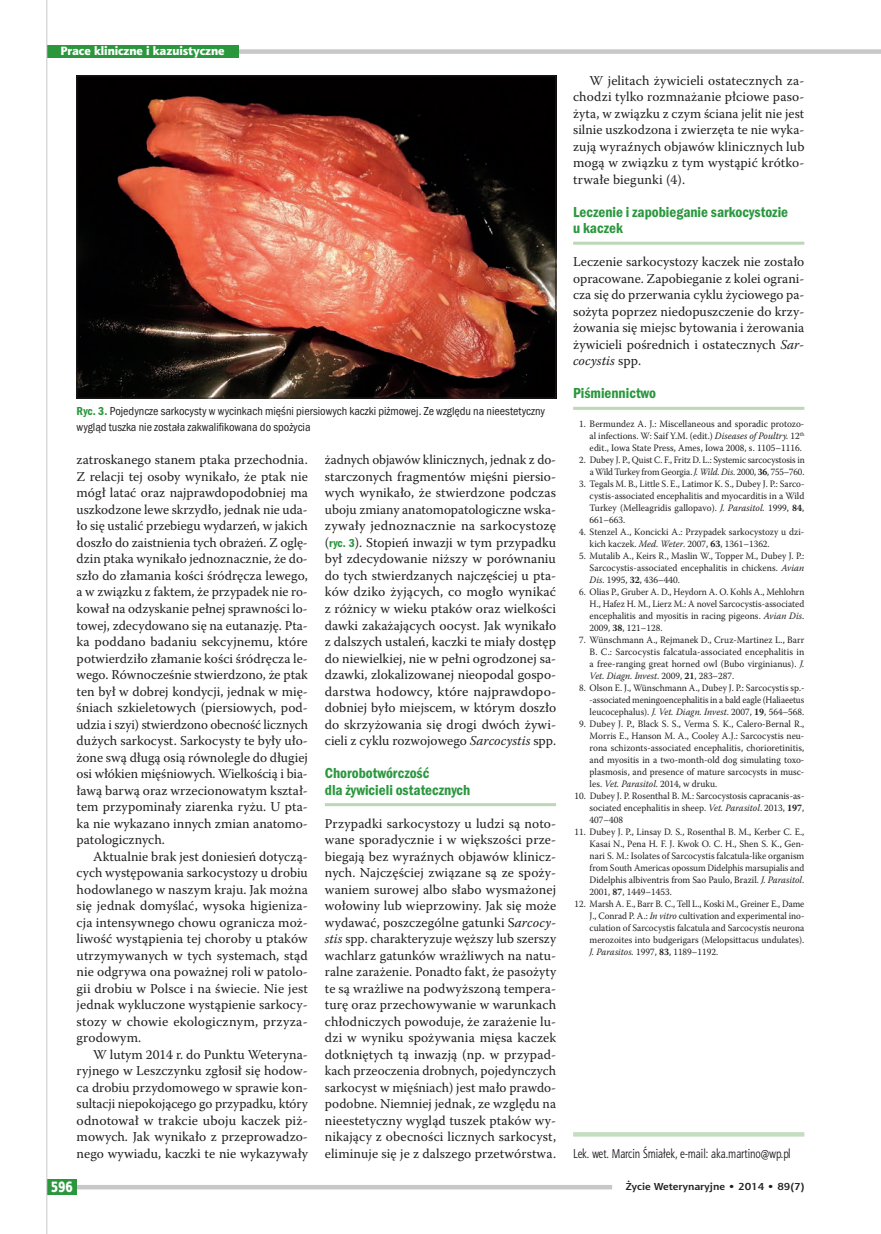
<style>
.page{position:relative;width:881px;height:1234px;background:#fff}
.page>*{position:absolute;margin:0;border:0;box-sizing:border-box;transform-origin:0 0}
.t1{font:15px/16.5px "Franklin Got Itc TOT Dem Con";color:#2a973d}
.t2{font:15px "Aerton Cnd EFN Black";color:#fff}
.t3{font:13.5px/16.5px "Warnock Pro";letter-spacing:.005em;color:#231f20;text-align:justify}
.t4{font:12.75px "Aerton Cnd EFN";color:#231f20}
.t5{font:12px/16.5px "Franklin Got Itc TOT Boo Con";color:#231f20}
.t6{font:12px "Aerton EFN Black";color:#fff}
.t7{font:700 10.2px "Aerton EFN";color:#231f20;scale:1.11 1}
.t8{font:9.75px/12px "Warnock Pro";color:#231f20;text-align:justify;scale:.95 1}
.t9{font:9.75px/12px "Warnock Pro";color:#231f20;text-align:justify;scale:.94 1}
.t10{font:9.75px/12px "Warnock Pro";color:#231f20;text-align:justify;scale:.93 1}
.t11{font:9.75px/12px "Warnock Pro";color:#231f20;text-align:right;scale:.92 1}
.s1{font-family:"Franklin Got Itc TOT Dem Con";color:#2a973d}
.s2{font-family:"Franklin Got Itc TOT Dem Con";font-size:12px;color:#2a973d}
.s3{font-style:italic}
.s4{font-weight:700}
</style>
<div class="page">
<hr style="left:325px;top:803px;width:231px;height:3px;background:#bdd8b7">
<hr style="left:573px;top:242px;width:231px;height:3px;background:#bdd8b7">
<hr style="left:573px;top:407px;width:231px;height:3px;background:#bdd8b7">
<div style="left:573px;top:1131px;width:231px;height:5px;background:#c6ddc2"></div>
<img style="left:79px;top:78px;width:475px;height:318px">
<div style="left:77px;top:76px;width:479px;height:322px;border:1px solid #231f20"></div>
<div style="left:47px;top:49px;width:833px;height:5px;background:#c7c8ca"></div>
<div style="left:47px;top:45px;width:191px;height:13px;background:#2a973d"></div>
<div style="left:47px;top:1184px;width:565px;height:5px;background:#c7c8ca"></div>
<div style="left:47px;top:1178px;width:30px;height:15px;background:#2a973d"></div>
<hr style="left:46px;top:0;width:1px;height:1233px;background:#c7c8ca">
<p class="t6" style="left:60px;top:43px;width:166px">Prace kliniczne i kazuistyczne</p>
<p class="t5" style="left:77px;top:402px;width:469px"><span class="s1">Ryc. 3.</span> Pojedyncze sarkocysty w wycinkach mięśni piersiowych kaczki piżmowej. Ze względu na nieestetyczny wygląd tuszka nie została zakwalifikowana do spożycia</p>
<p class="t3" style="left:77px;top:451px;width:233px">zatroskanego stanem ptaka przechodnia.<br>Z relacji tej osoby wynikało, że ptak nie mógł latać oraz najprawdopodobniej ma uszkodzone lewe skrzydło, jednak nie uda&shy;ło się ustalić przebiegu wydarzeń, w jakich doszło do zaistnienia tych obrażeń. Z oglę&shy;dzin ptaka wynikało jednoznacznie, że do&shy;szło do złamania kości śródręcza lewego, a w związku z faktem, że przypadek nie ro&shy;kował na odzyskanie pełnej sprawności lo&shy;towej, zdecydowano się na eutanazję. Pta&shy;ka poddano badaniu sekcyjnemu, które potwierdziło złamanie kości śródręcza le&shy;wego. Równocześnie stwierdzono, że ptak ten był w dobrej kondycji, jednak w mię&shy;śniach szkieletowych (piersiowych, pod&shy;udzia i szyi) stwierdzono obecność licznych dużych sarkocyst. Sarkocysty te były uło&shy;żone swą długą osią równolegle do długiej osi włókien mięśniowych. Wielkością i bia&shy;ławą barwą oraz wrzecionowatym kształ&shy;tem przypominały ziarenka ryżu. U pta&shy;ka nie wykazano innych zmian anatomo&shy;patologicznych.</p>
<p class="t3" style="left:77px;top:847px;width:233px;text-indent:16px">Aktualnie brak jest doniesień dotyczą&shy;cych występowania sarkocystozy u drobiu hodowlanego w naszym kraju. Jak można się jednak domyślać, wysoka higieniza&shy;cja intensywnego chowu ogranicza moż&shy;liwość wystąpienia tej choroby u ptaków utrzymywanych w tych systemach, stąd nie odgrywa ona poważnej roli w patolo&shy;gii drobiu w Polsce i na świecie. Nie jest jednak wykluczone wystąpienie sarkocy&shy;stozy w chowie ekologicznym, przyza&shy;grodowym.</p>
<p class="t3" style="left:77px;top:1045px;width:233px;text-indent:16px">W lutym 2014 r. do Punktu Weteryna&shy;ryjnego w Leszczynku zgłosił się hodow&shy;ca drobiu przydomowego w sprawie kon&shy;sultacji niepokojącego go przypadku, który odnotował w trakcie uboju kaczek piż&shy;mowych. Jak wynikało z przeprowadzo&shy;nego wywiadu, kaczki te nie wykazywały</p>
<p class="t3" style="left:325px;top:451px;width:233px">żadnych objawów klinicznych, jednak z do&shy;starczonych fragmentów mięśni piersio&shy;wych wynikało, że stwierdzone podczas uboju zmiany anatomopatologiczne wska&shy;zywały jednoznacznie na sarkocystozę (<span class="s2">ryc. 3</span>). Stopień inwazji w tym przypadku był zdecydowanie niższy w porównaniu do tych stwierdzanych najczęściej u pta&shy;ków dziko żyjących, co mogło wynikać z różnicy w wieku ptaków oraz wielkości dawki zakażających oocyst. Jak wynikało z dalszych ustaleń, kaczki te miały dostęp do niewielkiej, nie w pełni ogrodzonej sa&shy;dzawki, zlokalizowanej nieopodal gospo&shy;darstwa hodowcy, które najprawdopo&shy;dobniej było miejscem, w którym doszło do skrzyżowania się drogi dwóch żywi&shy;cieli z cyklu rozwojowego <span class="s3">Sarcocystis</span> spp.</p>
<p class="t1" style="left:325px;top:764px;width:147px">Chorobotwórczość<br>dla żywicieli ostatecznych</p>
<p class="t3" style="left:325px;top:814px;width:233px">Przypadki sarkocystozy u ludzi są noto&shy;wane sporadycznie i w większości prze&shy;biegają bez wyraźnych objawów klinicz&shy;nych. Najczęściej związane są ze spoży&shy;waniem surowej albo słabo wysmażonej wołowiny lub wieprzowiny. Jak się może wydawać, poszczególne gatunki S<span class="s3">arcocy&shy;stis</span> spp. charakteryzuje węższy lub szerszy wachlarz gatunków wrażliwych na natu&shy;ralne zarażenie. Ponadto fakt, że pasożyty te są wrażliwe na podwyższoną tempera&shy;turę oraz przechowywanie w warunkach chłodniczych powoduje, że zarażenie lu&shy;dzi w wyniku spożywania mięsa kaczek dotkniętych tą inwazją (np. w przypad&shy;kach przeoczenia drobnych, pojedynczych sarkocyst w mięśniach) jest mało prawdo&shy;podobne. Niemniej jednak, ze względu na nieestetyczny wygląd tuszek ptaków wy&shy;nikający z obecności licznych sarkocyst, eliminuje się je z dalszego przetwórstwa.</p>
<p class="t3" style="left:573px;top:72px;width:233px;text-indent:16px">W jelitach żywicieli ostatecznych za&shy;chodzi tylko rozmnażanie płciowe paso&shy;żyta, w związku z czym ściana jelit nie jest silnie uszkodzona i zwierzęta te nie wyka&shy;zują wyraźnych objawów klinicznych lub mogą w związku z tym wystąpić krótko&shy;trwałe biegunki (4).</p>
<p class="t1" style="left:573px;top:203px;width:216px">Leczenie i zapobieganie sarkocystozie u kaczek</p>
<p class="t3" style="left:573px;top:253px;width:233px">Leczenie sarkocystozy kaczek nie zostało opracowane. Zapobieganie z kolei ograni&shy;cza się do przerwania cyklu życiowego pa&shy;sożyta poprzez niedopuszczenie do krzy&shy;żowania się miejsc bytowania i żerowania żywicieli pośrednich i ostatecznych <span class="s3">Sar&shy;cocystis</span> spp.</p>
<p class="t1" style="left:573px;top:385px;width:85px">Piśmiennictwo</p>
<p class="t8" style="left:589px;top:417px;width:227px;text-indent:-11px">1. Bermundez A. J.: Miscellaneous and sporadic protozo&shy;al infections. W: Saif Y.M. (edit.) <span class="s3">Diseases of Poultry.</span> 12<sup>th </sup>edit., Iowa State Press, Ames, Iowa 2008, s. 1105–1116.</p>
<p class="t11" style="left:579px;top:453px;width:246px">2. Dubey J. P., Quist C. F., Fritz D. L.: Systemic sarcocystosis in a Wild Turkey from Georgia. <span class="s3">J. Wild. Dis</span>. 2000, <span class="s4">36</span>, 755–760.</p>
<p class="t9" style="left:589px;top:477px;width:230px;text-indent:-11px">3. Tegals M. B., Little S. E., Latimor K. S., Dubey J. P.: Sarco&shy;cystis-associated encephalitis and myocarditis in a Wild Turkey (Melleagridis gallopavo). <span class="s3">J. Parasitol.</span> 1999, <span class="s4">84</span>, 661–663.</p>
<p class="t8" style="left:589px;top:525px;width:227px;text-indent:-11px">4. Stenzel A., Koncicki A.: Przypadek sarkocystozy u dzi&shy;kich kaczek. <span class="s3">Med. Weter</span>. 2007, <span class="s4">63</span>, 1361–1362.</p>
<p class="t8" style="left:589px;top:549px;width:227px;text-indent:-11px">5. Mutalib A., Keirs R., Maslin W., Topper M., Dubey J. P.:<br>Sarcocystis-associated encephalitis in chickens. <span class="s3">Avian Dis.</span> 1995, <span class="s4">32</span>, 436–440.</p>
<p class="t10" style="left:589px;top:585px;width:232px;text-indent:-11px">6. Olias P., Gruber A. D., Heydorn A. O. Kohls A., Mehlohrn H., Hafez H. M., Lierz M.: A novel Sarcocystis-associated encephalitis and myositis in racing pigeons. <span class="s3">Avian Dis</span>.<br>2009, <span class="s4">38</span>, 121–128.</p>
<p class="t8" style="left:589px;top:633px;width:227px;text-indent:-11px">7. Wünschmann A., Rejmanek D., Cruz-Martinez L., Barr B. C.: Sarcocystis falcatula-associated encephalitis in a free-ranging great horned owl (Bubo virginianus). <span class="s3">J.<br>Vet. Diagn. Invest</span>. 2009, <span class="s4">21</span>, 283–287.</p>
<p class="t9" style="left:589px;top:681px;width:230px;text-indent:-11px">8. Olson E. J., Wünschmann A., Dubey J. P.: Sarcocystis sp.- -associated meningoencephalitis in a bald eagle (Haliaeetus leucocephalus). <span class="s3">J. Vet. Diagn. Invest</span>. 2007, <span class="s4">19</span>, 564–568.</p>
<p class="t8" style="left:589px;top:717px;width:227px;text-indent:-11px">9. Dubey J. P., Black S. S., Verma S. K., Calero-Bernal R., Morris E., Hanson M. A., Cooley A.J.: Sarcocystis neu&shy;rona schizonts-associated encephalitis, chorioretinitis, and myositis in a two-month-old dog simulating toxo&shy;plasmosis, and presence of mature sarcocysts in musc&shy;les. <span class="s3">Vet. Parasitol</span>. 2014, w druku.</p>
<p class="t9" style="left:589px;top:789px;width:230px;text-indent:-15px">10. Dubey J. P. Rosenthal B. M.: Sarcocystosis capracanis-as&shy;sociated encephalitis in sheep. <span class="s3">Vet. Parasitol</span>. 2013, <span class="s4">197</span>, 407–408</p>
<p class="t8" style="left:589px;top:825px;width:227px;text-indent:-15px">11. Dubey J. P., Linsay D. S., Rosenthal B. M., Kerber C. E., Kasai N., Pena H. F. J. Kwok O. C. H., Shen S. K., Gen&shy;nari S. M.: Isolates of Sarcocystis falcatula-like organism from South Americas opossum Didelphis marsupialis and Didelphis albiventris from Sao Paulo, Brazil. <span class="s3">J. Parasitol</span>.<br>2001, <span class="s4">87</span>, 1449–1453.</p>
<p class="t10" style="left:589px;top:897px;width:232px;text-indent:-15px">12. Marsh A. E., Barr B. C., Tell L., Koski M., Greiner E., Dame J., Conrad P. A.: <span class="s3">In vitro</span> cultivation and experimental ino&shy;culation of Sarcocystis falcatula and Sarcocystis neurona merozoites into budgerigars (Melopsittacus undulates).<br><span class="s3">J. Parasitos.</span> 1997, <span class="s4">83</span>, 1189–1192.</p>
<p class="t4" style="left:573px;top:1145px;width:219px">Lek. wet. Marcin Śmiałek, e-mail: aka.martino@wp.pl</p>
<p class="t2" style="left:51px;top:1177px;width:23px">596</p>
<p class="t7" style="left:625px;top:1180px;width:162px">Życie Weterynaryjne • 2014 • 89(7)</p>
</div>
